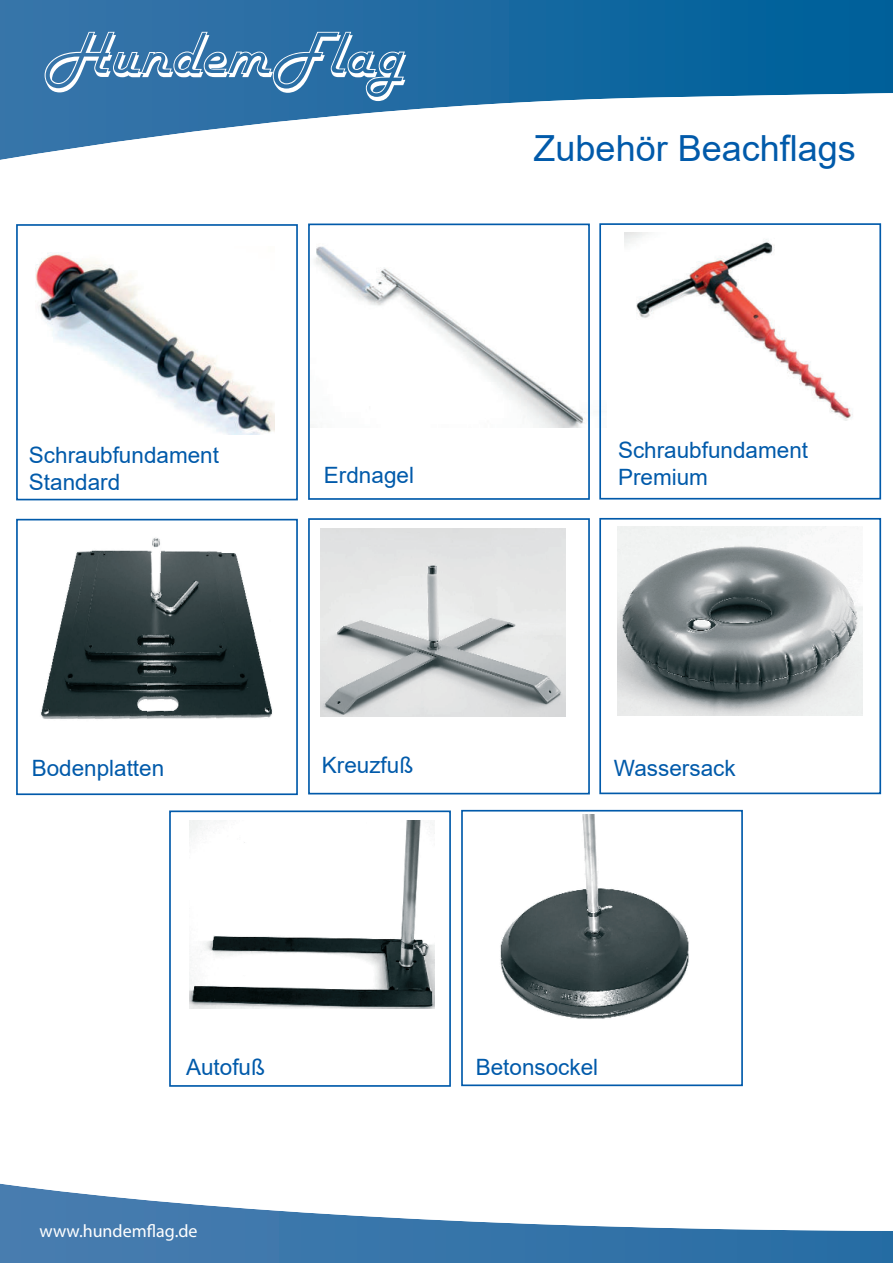
<style>
.page{position:relative;width:893px;height:1263px;background:#fff}
.page>*{position:absolute;margin:0;border:0;box-sizing:border-box;transform-origin:0 0}
.t1{font:36px "Arial";color:#015aaa}
.t2{font:22.5px/27px "Arial";color:#015aaa}
.t3{font:18px "Myriad Pro";color:#fff}
</style>
<div class="page">
<svg style="left:0;top:0;width:893px;height:160px"></svg>
<svg style="left:0;top:1183px;width:893px;height:80px"></svg>
<svg style="left:45px;top:32px;width:361px;height:69px;background:#5188b5"></svg>
<img style="left:500px;top:815px;width:189px;height:204px">
<img style="left:190px;top:820px;width:245px;height:188px">
<img style="left:41px;top:537px;width:232px;height:182px">
<img style="left:617px;top:527px;width:245px;height:188px">
<img style="left:321px;top:529px;width:245px;height:188px">
<img style="left:315px;top:246px;width:270px;height:181px">
<img style="left:624px;top:232px;width:229px;height:188px">
<img style="left:35px;top:252px;width:239px;height:182px">
<div style="left:169px;top:810px;width:282px;height:277px;border:2px solid #015aaa"></div>
<div style="left:461px;top:810px;width:282px;height:276px;border:2px solid #015aaa"></div>
<div style="left:16px;top:519px;width:282px;height:276px;border:2px solid #015aaa"></div>
<div style="left:308px;top:518px;width:282px;height:276px;border:2px solid #015aaa"></div>
<div style="left:599px;top:518px;width:282px;height:276px;border:2px solid #015aaa"></div>
<div style="left:16px;top:224px;width:282px;height:276px;border:2px solid #015aaa"></div>
<div style="left:308px;top:224px;width:282px;height:276px;border:2px solid #015aaa"></div>
<div style="left:599px;top:223px;width:282px;height:276px;border:2px solid #015aaa"></div>
<h1 class="t1" style="left:534px;top:135px;width:324px">Zubehör Beachflags</h1>
<p class="t2" style="left:29px;top:443px;width:192px">Schraubfundament<br>Standard</p>
<p class="t2" style="left:618px;top:439px;width:192px">Schraubfundament</p>
<p class="t2" style="left:324px;top:464px;width:92px">Erdnagel</p>
<p class="t2" style="left:618px;top:466px;width:91px">Premium</p>
<p class="t2" style="left:32px;top:756px;width:134px">Bodenplatten</p>
<p class="t2" style="left:322px;top:754px;width:93px">Kreuzfuß</p>
<p class="t2" style="left:614px;top:756px;width:123px">Wassersack</p>
<p class="t2" style="left:186px;top:1055px;width:80px">Autofuß</p>
<p class="t2" style="left:476px;top:1056px;width:124px">Betonsockel</p>
<p class="t3" style="left:40px;top:1224px;width:160px">www.hundemflag.de</p>
</div>
